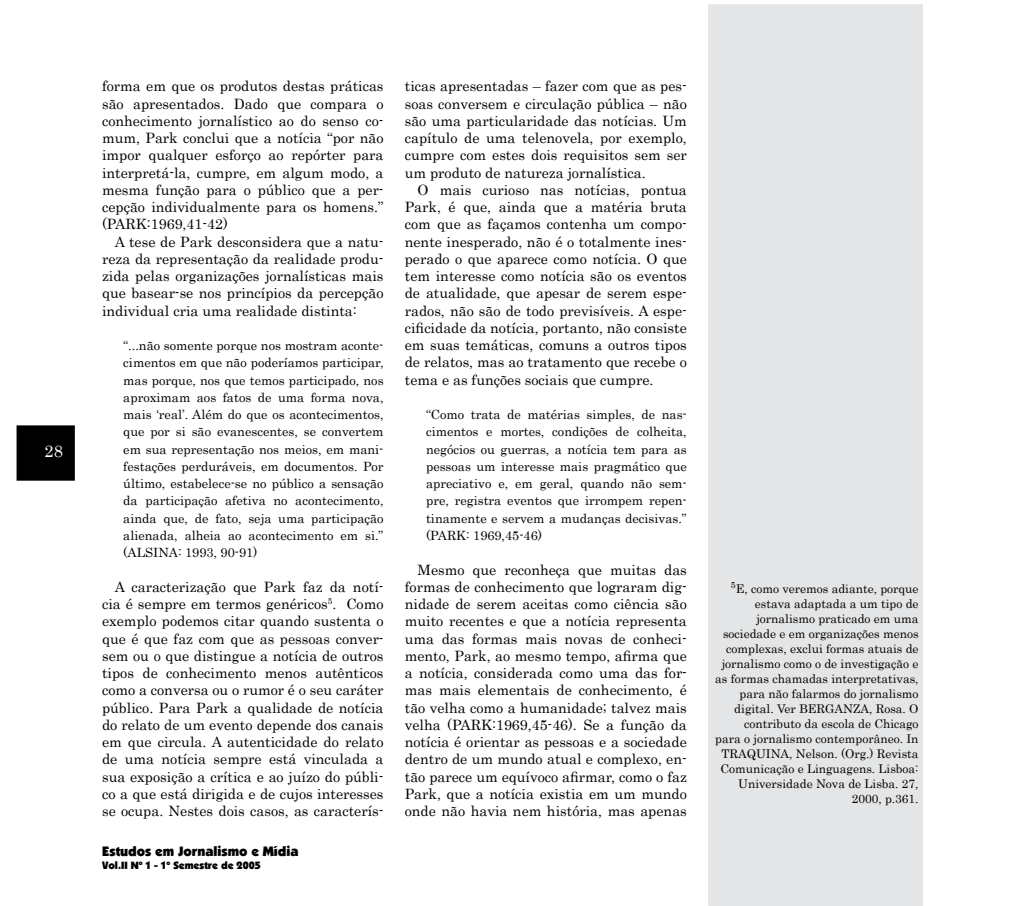
<style>
.page{position:relative;width:1025px;height:906px;background:#fff}
.page>*{position:absolute;margin:0;border:0;box-sizing:border-box;transform-origin:0 0}
.t1{font:16.5px "Century";color:#fff}
.t2{font:14.25px/17.2px "Century";color:#000;text-align:justify}
.t3{font:13.5px "Boulder";color:#000}
.t4{font:12.75px/17.2px "Century";color:#000;text-align:justify}
.t5{font:12px/15px "Century";color:#000;text-align:right}
.t6{font:10.5px "Boulder";color:#000}
</style>
<div class="page">
<div style="left:17px;top:426px;width:57px;height:54px;background:#000"></div>
<div style="left:17px;top:425px;width:58px;height:56px;border:2px solid #000"></div>
<div style="left:709px;top:5px;width:213px;height:900px;background:#e4e5e6"></div>
<div style="left:708px;top:4px;width:215px;height:902px;border:2px solid #e4e5e6"></div>
<p class="t1" style="left:45px;top:437px;width:20px">28</p>
<p class="t2" style="left:102px;top:76px;width:283px">forma em que os produtos destas práticas são apresentados. Dado que compara o conhecimento jornalístico ao do senso co&shy;mum, Park conclui que a notícia “por não impor qualquer esforço ao repórter para interpretá-la, cumpre, em algum modo, a mesma função para o público que a per&shy;cepção individualmente para os homens.” (PARK:1969,41-42)</p>
<p class="t2" style="left:102px;top:232px;width:283px;text-indent:13px">A tese de Park desconsidera que a natu&shy;reza da representação da realidade produ&shy;zida pelas organizações jornalísticas mais que basear-se nos princípios da percepção individual cria uma realidade distinta:</p>
<p class="t4" style="left:123px;top:336px;width:262px">“...não somente porque nos mostram aconte&shy;cimentos em que não poderíamos participar, mas porque, nos que temos participado, nos aproximam aos fatos de uma forma nova, mais ‘real’. Além do que os acontecimentos, que por si são evanescentes, se convertem em sua representação nos meios, em mani&shy;festações perduráveis, em documentos. Por último, estabelece-se no público a sensação da participação afetiva no acontecimento, ainda que, de fato, seja uma participação alienada, alheia ao acontecimento em si.” (ALSINA: 1993, 90-91)</p>
<p class="t2" style="left:102px;top:577px;width:283px;text-indent:13px">A caracterização que Park faz da notí&shy;cia é sempre em termos genéricos<sup>5</sup>. Como exemplo podemos citar quando sustenta o que é que faz com que as pessoas conver&shy;sem ou o que distingue a notícia de outros tipos de conhecimento menos autênticos como a conversa ou o rumor é o seu caráter público. Para Park a qualidade de notícia do relato de um evento depende dos canais em que circula. A autenticidade do relato de uma notícia sempre está vinculada a sua exposição a crítica e ao juízo do públi&shy;co a que está dirigida e de cujos interesses se ocupa. Nestes dois casos, as caracterís-</p>
<p class="t3" style="left:102px;top:843px;width:198px">Estudos em Jornalismo e Mídia</p>
<p class="t6" style="left:102px;top:859px;width:160px">Vol.II Nº 1 - 1º Semestre de 2005</p>
<p class="t2" style="left:405px;top:76px;width:284px">ticas apresentadas – fazer com que as pes&shy;soas conversem e circulação pública – não são uma particularidade das notícias. Um capítulo de uma telenovela, por exemplo, cumpre com estes dois requisitos sem ser um produto de natureza jornalística.</p>
<p class="t2" style="left:405px;top:180px;width:284px;text-indent:13px">O mais curioso nas notícias, pontua Park, é que, ainda que a matéria bruta com que as façamos contenha um compo&shy;nente inesperado, não é o totalmente ines&shy;perado o que aparece como notícia. O que tem interesse como notícia são os eventos de atualidade, que apesar de serem espe&shy;rados, não são de todo previsíveis. A espe&shy;cificidade da notícia, portanto, não consiste em suas temáticas, comuns a outros tipos de relatos, mas ao tratamento que recebe o tema e as funções sociais que cumpre.</p>
<p class="t4" style="left:426px;top:405px;width:262px">“Como trata de matérias simples, de nas&shy;cimentos e mortes, condições de colheita, negócios ou guerras, a notícia tem para as pessoas um interesse mais pragmático que apreciativo e, em geral, quando não sem&shy;pre, registra eventos que irrompem repen&shy;tinamente e servem a mudanças decisivas.” (PARK: 1969,45-46)</p>
<p class="t2" style="left:405px;top:559px;width:284px;text-indent:13px">Mesmo que reconheça que muitas das formas de conhecimento que lograram dig&shy;nidade de serem aceitas como ciência são muito recentes e que a notícia representa uma das formas mais novas de conheci&shy;mento, Park, ao mesmo tempo, afirma que a notícia, considerada como uma das for&shy;mas mais elementais de conhecimento, é tão velha como a humanidade; talvez mais velha (PARK:1969,45-46). Se a função da notícia é orientar as pessoas e a sociedade dentro de um mundo atual e complexo, en&shy;tão parece um equívoco afirmar, como o faz Park, que a notícia existia em um mundo onde não havia nem história, mas apenas</p>
<p class="t5" style="left:715px;top:579px;width:205px"><sup>5</sup>E, como veremos adiante, porque estava adaptada a um tipo de jornalismo praticado em uma sociedade e em organizações menos complexas, exclui formas atuais de jornalismo como o de investigação e as formas chamadas interpretativas, para não falarmos do jornalismo digital. Ver BERGANZA, Rosa. O contributo da escola de Chicago<br>para o jornalismo contemporâneo. In<br>TRAQUINA, Nelson. (Org.) Revista<br>Comunicação e Linguagens. Lisboa:<br>Universidade Nova de Lisba. 27,<br>2000, p.361.</p>
</div>
